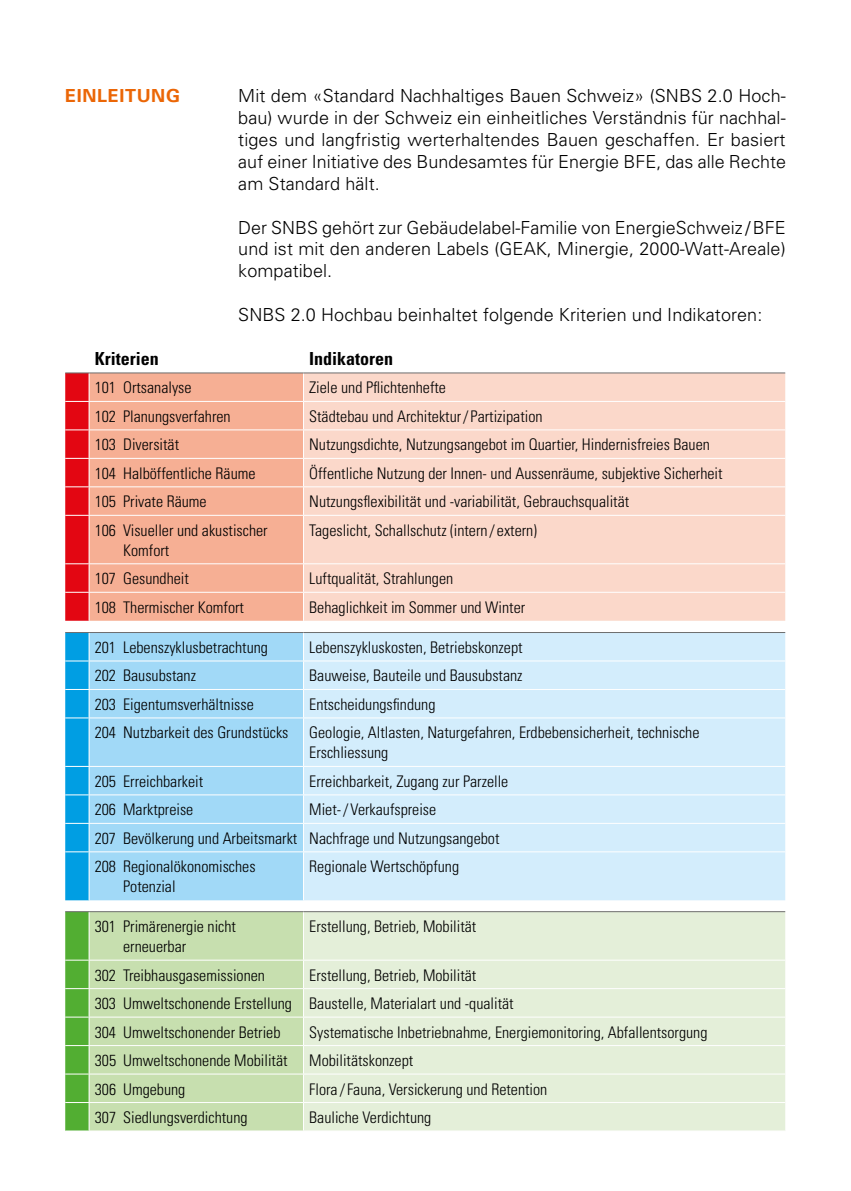
<style>
.page{position:relative;width:851px;height:1191px;background:#fff}
.page>*{position:absolute;margin:0;border:0;box-sizing:border-box;transform-origin:0 0}
.t1{font:300 18px/21.8px "Univers";letter-spacing:.005em;color:#000;text-align:justify}
.t2{font:700 condensed 18px "Univers";color:#000}
.t3{font:700 18px "Univers";letter-spacing:.035em;color:#eb6606}
.t4{font:300 condensed 16px/28.4px "Univers";color:#000}
</style>
<div class="page">
<div style="left:90px;top:373px;width:213px;height:248px;background:#f6af94"></div>
<div style="left:304px;top:373px;width:481px;height:248px;background:#fbd8ca"></div>
<div style="left:90px;top:633px;width:213px;height:267px;background:#a1d9f7"></div>
<div style="left:304px;top:633px;width:481px;height:267px;background:#d3edfc"></div>
<div style="left:90px;top:912px;width:213px;height:218px;background:#c7dfaf"></div>
<div style="left:304px;top:912px;width:481px;height:218px;background:#e4efd9"></div>
<hr style="left:89px;top:401px;width:214px;height:1px;background:#fff">
<hr style="left:89px;top:429px;width:214px;height:1px;background:#fff">
<hr style="left:89px;top:458px;width:214px;height:1px;background:#fff">
<hr style="left:89px;top:486px;width:214px;height:1px;background:#fff">
<hr style="left:89px;top:515px;width:214px;height:1px;background:#fff">
<hr style="left:89px;top:563px;width:214px;height:1px;background:#fff">
<hr style="left:89px;top:592px;width:214px;height:1px;background:#fff">
<hr style="left:303px;top:401px;width:482px;height:1px;background:#fff">
<hr style="left:303px;top:429px;width:482px;height:1px;background:#fff">
<hr style="left:303px;top:458px;width:482px;height:1px;background:#fff">
<hr style="left:303px;top:486px;width:482px;height:1px;background:#fff">
<hr style="left:303px;top:515px;width:482px;height:1px;background:#fff">
<hr style="left:303px;top:563px;width:482px;height:1px;background:#fff">
<hr style="left:303px;top:592px;width:482px;height:1px;background:#fff">
<hr style="left:89px;top:660px;width:214px;height:1px;background:#fff">
<hr style="left:89px;top:689px;width:214px;height:1px;background:#fff">
<hr style="left:89px;top:717px;width:214px;height:1px;background:#fff">
<hr style="left:89px;top:766px;width:214px;height:1px;background:#fff">
<hr style="left:89px;top:794px;width:214px;height:1px;background:#fff">
<hr style="left:89px;top:823px;width:214px;height:1px;background:#fff">
<hr style="left:89px;top:851px;width:214px;height:1px;background:#fff">
<hr style="left:303px;top:660px;width:482px;height:1px;background:#fff">
<hr style="left:303px;top:689px;width:482px;height:1px;background:#fff">
<hr style="left:303px;top:717px;width:482px;height:1px;background:#fff">
<hr style="left:303px;top:766px;width:482px;height:1px;background:#fff">
<hr style="left:303px;top:794px;width:482px;height:1px;background:#fff">
<hr style="left:303px;top:823px;width:482px;height:1px;background:#fff">
<hr style="left:303px;top:851px;width:482px;height:1px;background:#fff">
<hr style="left:89px;top:959px;width:214px;height:1px;background:#fff">
<hr style="left:89px;top:988px;width:214px;height:1px;background:#fff">
<hr style="left:89px;top:1016px;width:214px;height:1px;background:#fff">
<hr style="left:89px;top:1045px;width:214px;height:1px;background:#fff">
<hr style="left:89px;top:1073px;width:214px;height:1px;background:#fff">
<hr style="left:303px;top:959px;width:482px;height:1px;background:#fff">
<hr style="left:303px;top:988px;width:482px;height:1px;background:#fff">
<hr style="left:303px;top:1016px;width:482px;height:1px;background:#fff">
<hr style="left:303px;top:1045px;width:482px;height:1px;background:#fff">
<hr style="left:303px;top:1073px;width:482px;height:1px;background:#fff">
<svg style="left:65px;top:372px;width:25px;height:249px;background:#e41c27"></svg>
<hr style="left:89px;top:372px;width:214px;height:1px;background:#6e6e6e">
<hr style="left:303px;top:372px;width:482px;height:1px;background:#6e6e6e">
<svg style="left:65px;top:632px;width:25px;height:268px;background:#15a5e4"></svg>
<hr style="left:89px;top:632px;width:214px;height:1px;background:#6e6e6e">
<hr style="left:303px;top:632px;width:482px;height:1px;background:#6e6e6e">
<hr style="left:89px;top:911px;width:214px;height:1px;background:#6e6e6e">
<hr style="left:303px;top:911px;width:482px;height:1px;background:#6e6e6e">
<hr style="left:303px;top:1102px;width:482px;height:1px;background:#fff">
<hr style="left:89px;top:1102px;width:214px;height:1px;background:#fff">
<svg style="left:65px;top:911px;width:25px;height:220px;background:#61b444"></svg>
<hr style="left:89px;top:1130px;width:214px;height:1px;background:#fff">
<p class="t3" style="left:65px;top:84px;width:116px">EINLEITUNG</p>
<p class="t1" style="left:238px;top:84px;width:549px">Mit dem «Standard Nachhaltiges Bauen Schweiz» (SNBS 2.0 Hoch&shy;bau) wurde in der Schweiz ein einheitliches Verständnis für nachhal&shy;tiges und langfristig werterhaltendes Bauen geschaffen. Er basiert auf einer Initiative des Bundesamtes für Energie BFE, das alle Rechte am Standard hält.</p>
<p class="t1" style="left:238px;top:216px;width:549px">Der SNBS gehört zur Gebäudelabel-Familie von EnergieSchweiz /BFE und ist mit den anderen Labels (GEAK, Minergie, 2000-Watt-Areale) kompatibel.</p>
<p class="t1" style="left:238px;top:303px;width:525px">SNBS 2.0 Hochbau beinhaltet folgende Kriterien und Indikatoren:</p>
<p class="t2" style="left:95px;top:347px;width:66px">Kriterien</p>
<p class="t2" style="left:309px;top:347px;width:86px">Indikatoren</p>
<p class="t4" style="left:95px;top:373px;width:98px">101 Ortsanalyse</p>
<p class="t4" style="left:309px;top:373px;width:138px">Ziele und Pflichtenhefte</p>
<p class="t4" style="left:95px;top:402px;width:137px">102 Planungsverfahren</p>
<p class="t4" style="left:309px;top:402px;width:235px">Städtebau und Architektur/ Partizipation</p>
<p class="t4" style="left:95px;top:430px;width:86px">103 Diversität</p>
<p class="t4" style="left:309px;top:430px;width:402px">Nutzungsdichte, Nutzungsangebot im Quartier, Hindernisfreies Bauen</p>
<p class="t4" style="left:95px;top:459px;width:162px">104 Halböffentliche Räume</p>
<p class="t4" style="left:309px;top:459px;width:415px">Öffentliche Nutzung der Innen- und Aussenräume, subjektive Sicherheit</p>
<p class="t4" style="left:95px;top:487px;width:113px">105 Private Räume</p>
<p class="t4" style="left:309px;top:487px;width:321px">Nutzungsflexibilität und -variabilität, Gebrauchsqualität</p>
<p class="t4" style="left:123px;top:520px;width:146px;line-height:20px;text-indent:-28px">106 Visueller und akustischer<br>Komfort</p>
<p class="t4" style="left:309px;top:516px;width:229px">Tageslicht, Schallschutz (intern / extern)</p>
<p class="t4" style="left:95px;top:564px;width:96px">107 Gesundheit</p>
<p class="t4" style="left:309px;top:564px;width:145px">Luftqualität, Strahlungen</p>
<p class="t4" style="left:95px;top:592px;width:151px">108 Thermischer Komfort</p>
<p class="t4" style="left:309px;top:592px;width:217px">Behaglichkeit im Sommer und Winter</p>
<p class="t4" style="left:95px;top:633px;width:175px">201 Lebenszyklusbetrachtung</p>
<p class="t4" style="left:309px;top:633px;width:215px">Lebenszykluskosten, Betriebskonzept</p>
<p class="t4" style="left:95px;top:661px;width:103px">202 Bausubstanz</p>
<p class="t4" style="left:309px;top:661px;width:215px">Bauweise, Bauteile und Bausubstanz</p>
<p class="t4" style="left:95px;top:690px;width:160px">203 Eigentumsverhältnisse</p>
<p class="t4" style="left:309px;top:690px;width:128px">Entscheidungsfindung</p>
<p class="t4" style="left:95px;top:718px;width:195px">204 Nutzbarkeit des Grundstücks</p>
<p class="t4" style="left:309px;top:722px;width:391px;line-height:20px">Geologie, Altlasten, Naturgefahren, Erdbebensicherheit, technische<br>Erschliessung</p>
<p class="t4" style="left:95px;top:767px;width:110px">205 Erreichbarkeit</p>
<p class="t4" style="left:309px;top:767px;width:200px">Erreichbarkeit, Zugang zur Parzelle</p>
<p class="t4" style="left:95px;top:795px;width:100px">206 Marktpreise</p>
<p class="t4" style="left:95px;top:795px;width:406px;text-indent:214px">Miet-/ Verkaufspreise<br>207 Bevölkerung und Arbeitsmarkt Nachfrage und Nutzungsangebot<br>208 Regionalökonomisches</p>
<p class="t4" style="left:123px;top:872px;width:54px">Potenzial</p>
<p class="t4" style="left:309px;top:852px;width:151px">Regionale Wertschöpfung</p>
<p class="t4" style="left:123px;top:916px;width:114px;line-height:20px;text-indent:-28px">301 Primärenergie nicht erneuerbar</p>
<p class="t4" style="left:309px;top:912px;width:169px">Erstellung, Betrieb, Mobilität</p>
<p class="t4" style="left:95px;top:960px;width:172px">302 Treibhausgasemissionen</p>
<p class="t4" style="left:95px;top:960px;width:420px;text-indent:214px">Erstellung, Betrieb, Mobilität<br>303 Umweltschonende Erstellung Baustelle, Materialart und -qualität<br>304 Umweltschonender Betrieb</p>
<p class="t4" style="left:309px;top:1017px;width:400px">Systematische Inbetriebnahme, Energiemonitoring, Abfallentsorgung</p>
<p class="t4" style="left:95px;top:1046px;width:194px">305 Umweltschonende Mobilität</p>
<p class="t4" style="left:309px;top:1046px;width:105px">Mobilitätskonzept</p>
<p class="t4" style="left:95px;top:1074px;width:92px">306 Umgebung</p>
<p class="t4" style="left:309px;top:1074px;width:239px">Flora /Fauna, Versickerung und Retention</p>
<p class="t4" style="left:95px;top:1103px;width:154px">307 Siedlungsverdichtung</p>
<p class="t4" style="left:309px;top:1103px;width:124px">Bauliche Verdichtung</p>
</div>
